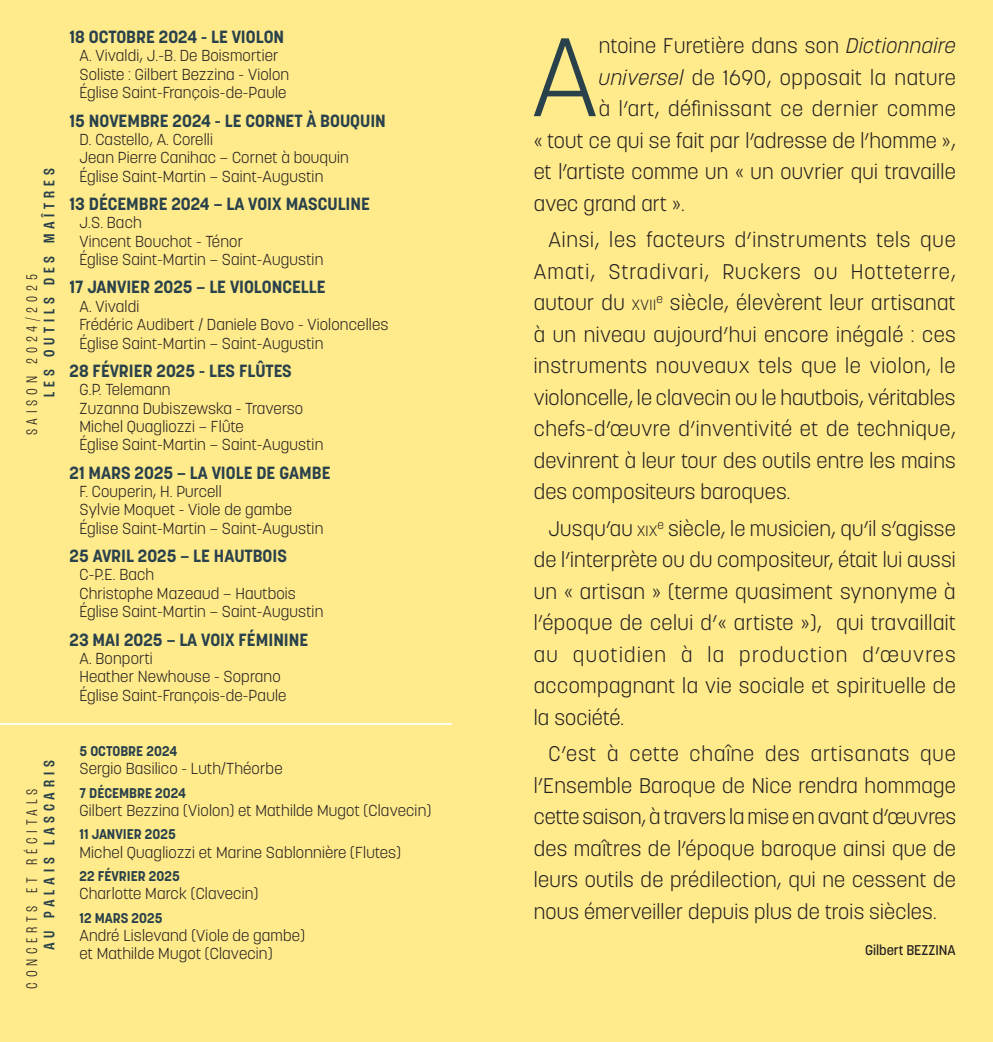
<style>
.page{position:relative;width:993px;height:1042px;background:#fff}
.page>*{position:absolute;margin:0;border:0;box-sizing:border-box;transform-origin:0 0}
.t1{font:300 110.42px "Korolev";color:#29414b}
.t2{font:300 21px/31.5px "Korolev";letter-spacing:.01em;color:#231f20;text-align:justify}
.t3{font:300 21px "Korolev";letter-spacing:.03em;color:#231f20}
.t4{font:700 17.5px "Korolev";color:#29414b}
.t5{font:500 condensed 16.1px "Roc Grotesk";letter-spacing:.3em;color:#29414b}
.t6{font:300 condensed 16.1px "Roc Grotesk";letter-spacing:.3em;color:#231f20}
.t7{font:300 15.75px/18.4px "Korolev";letter-spacing:.01em;color:#231f20}
.t8{font:700 14px "Korolev";color:#29414b}
.t9{font:500 14px "Korolev";letter-spacing:-.005em;color:#231f20}
.s1{font-style:italic}
.s2{font-size:14.7px}
</style>
<div class="page">
<div style="left:496px;top:0;width:496px;height:1042px;background:#ffea8c"></div>
<div style="left:0;top:0;width:496px;height:1042px;background:#ffea8c"></div>
<hr style="left:0;top:723px;width:451px;height:2px;background:#fff">
<p class="t5" style="left:40px;top:397px;width:229px;rotate:-90deg">LES OUTILS DES MAÎTRES</p>
<p class="t6" style="left:23px;top:435px;width:163px;rotate:-90deg">SAISON 2024/2025</p>
<p class="t4" style="left:69px;top:26px;width:216px">18 OCTOBRE 2024 - LE VIOLON</p>
<p class="t7" style="left:79px;top:47px;width:211px">A. Vivaldi, J.-B. De Boismortier<br>Soliste : Gilbert Bezzina - Violon<br>Église Saint-François-de-Paule</p>
<p class="t4" style="left:69px;top:109px;width:318px">15 NOVEMBRE 2024 - LE CORNET À BOUQUIN</p>
<p class="t7" style="left:79px;top:130px;width:271px">D. Castello, A. Corelli<br>Jean Pierre Canihac – Cornet à bouquin<br>Église Saint-Martin – Saint-Augustin</p>
<p class="t4" style="left:69px;top:193px;width:302px">13 DÉCEMBRE 2024 – LA VOIX MASCULINE</p>
<p class="t7" style="left:79px;top:214px;width:245px">J.S. Bach<br>Vincent Bouchot - Ténor<br>Église Saint-Martin – Saint-Augustin</p>
<p class="t4" style="left:69px;top:276px;width:257px">17 JANVIER 2025 – LE VIOLONCELLE</p>
<p class="t7" style="left:79px;top:297px;width:310px">A. Vivaldi<br>Frédéric Audibert / Daniele Bovo - Violoncelles<br>Église Saint-Martin – Saint-Augustin</p>
<p class="t4" style="left:69px;top:360px;width:224px">28 FÉVRIER 2025 - LES FLÛTES</p>
<p class="t7" style="left:79px;top:380px;width:245px">G.P. Telemann<br>Zuzanna Dubiszewska - Traverso<br>Michel Quagliozzi – Flûte<br>Église Saint-Martin – Saint-Augustin</p>
<p class="t4" style="left:69px;top:461px;width:262px">21 MARS 2025 – LA VIOLE DE GAMBE</p>
<p class="t7" style="left:79px;top:482px;width:245px">F. Couperin, H. Purcell<br>Sylvie Moquet - Viole de gambe<br>Église Saint-Martin – Saint-Augustin</p>
<p class="t4" style="left:69px;top:545px;width:219px">25 AVRIL 2025 – LE HAUTBOIS</p>
<p class="t7" style="left:79px;top:566px;width:245px">C-P.E. Bach<br>Christophe Mazeaud – Hautbois<br>Église Saint-Martin – Saint-Augustin</p>
<p class="t4" style="left:69px;top:628px;width:240px">23 MAI 2025 – LA VOIX FÉMININE</p>
<p class="t7" style="left:79px;top:649px;width:208px">A. Bonporti<br>Heather Newhouse - Soprano<br>Église Saint-François-de-Paule</p>
<p class="t5" style="left:40px;top:950px;width:191px;rotate:-90deg">AU PALAIS LASCARIS</p>
<p class="t6" style="left:23px;top:988px;width:201px;rotate:-90deg">CONCERTS ET RÉCITALS</p>
<p class="t8" style="left:79px;top:742px;width:99px">5 OCTOBRE 2024</p>
<p class="t7" style="left:79px;top:759px;width:205px">Sergio Basilico - Luth/Théorbe</p>
<p class="t8" style="left:79px;top:784px;width:108px">7 DÉCEMBRE 2024</p>
<p class="t7" style="left:79px;top:801px;width:353px">Gilbert Bezzina (Violon) et Mathilde Mugot (Clavecin)</p>
<p class="t8" style="left:79px;top:825px;width:98px">11 JANVIER 2025</p>
<p class="t7" style="left:79px;top:843px;width:323px">Michel Quagliozzi et Marine Sablonnière (Flutes)</p>
<p class="t8" style="left:79px;top:867px;width:102px">22 FÉVRIER 2025</p>
<p class="t7" style="left:79px;top:884px;width:180px">Charlotte Marck (Clavecin)</p>
<p class="t8" style="left:79px;top:909px;width:85px">12 MARS 2025</p>
<p class="t7" style="left:79px;top:926px;width:227px">André Lislevand (Viole de gambe) et Mathilde Mugot (Clavecin)</p>
<h1 class="t1" style="left:531px;top:7px;width:67px">A</h1>
<p class="t2" style="left:598px;top:30px;width:358px">ntoine Furetière dans son <span class="s1">Dictionnaire</span></p>
<p class="t3" style="left:598px;top:64px;width:358px"><span class="s1">universel</span> de 1690, opposait la nature</p>
<p class="t3" style="left:598px;top:95px;width:358px">à l’art, définissant ce dernier comme</p>
<p class="t2" style="left:533px;top:124px;width:423px">« tout ce qui se fait par l’adresse de l’homme »,</p>
<p class="t2" style="left:533px;top:156px;width:423px">et l’artiste comme un « un ouvrier qui travaille</p>
<p class="t2" style="left:533px;top:187px;width:152px">avec grand art ».</p>
<p class="t2" style="left:533px;top:224px;width:423px;text-indent:15px">Ainsi, les facteurs d’instruments tels que Amati, Stradivari, Ruckers ou Hotteterre, autour du <span class="s2">XVII</span><sup>e</sup> siècle, élevèrent leur artisanat à un niveau aujourd’hui encore inégalé : ces instruments nouveaux tels que le violon, le violoncelle, le clavecin ou le hautbois, véritables chefs-d’œuvre d’inventivité et de technique, devinrent à leur tour des outils entre les mains des compositeurs baroques.</p>
<p class="t2" style="left:533px;top:512px;width:423px;text-indent:15px">Jusqu’au <span class="s2">XIX</span><sup>e</sup> siècle, le musicien, qu’il s’agisse de l’interprète ou du compositeur, était lui aussi un « artisan » (terme quasiment synonyme à l’époque de celui d’« artiste »), qui travaillait au quotidien à la production d’œuvres accompagnant la vie sociale et spirituelle de la société.</p>
<p class="t2" style="left:533px;top:738px;width:423px;text-indent:15px">C’est à cette chaîne des artisanats que l’Ensemble Baroque de Nice rendra hommage cette saison, à travers la mise en avant d’œuvres des maîtres de l’époque baroque ainsi que de leurs outils de prédilection, qui ne cessent de nous émerveiller depuis plus de trois siècles.</p>
<p class="t9" style="left:864px;top:941px;width:92px">Gilbert BEZZINA</p>
</div>
